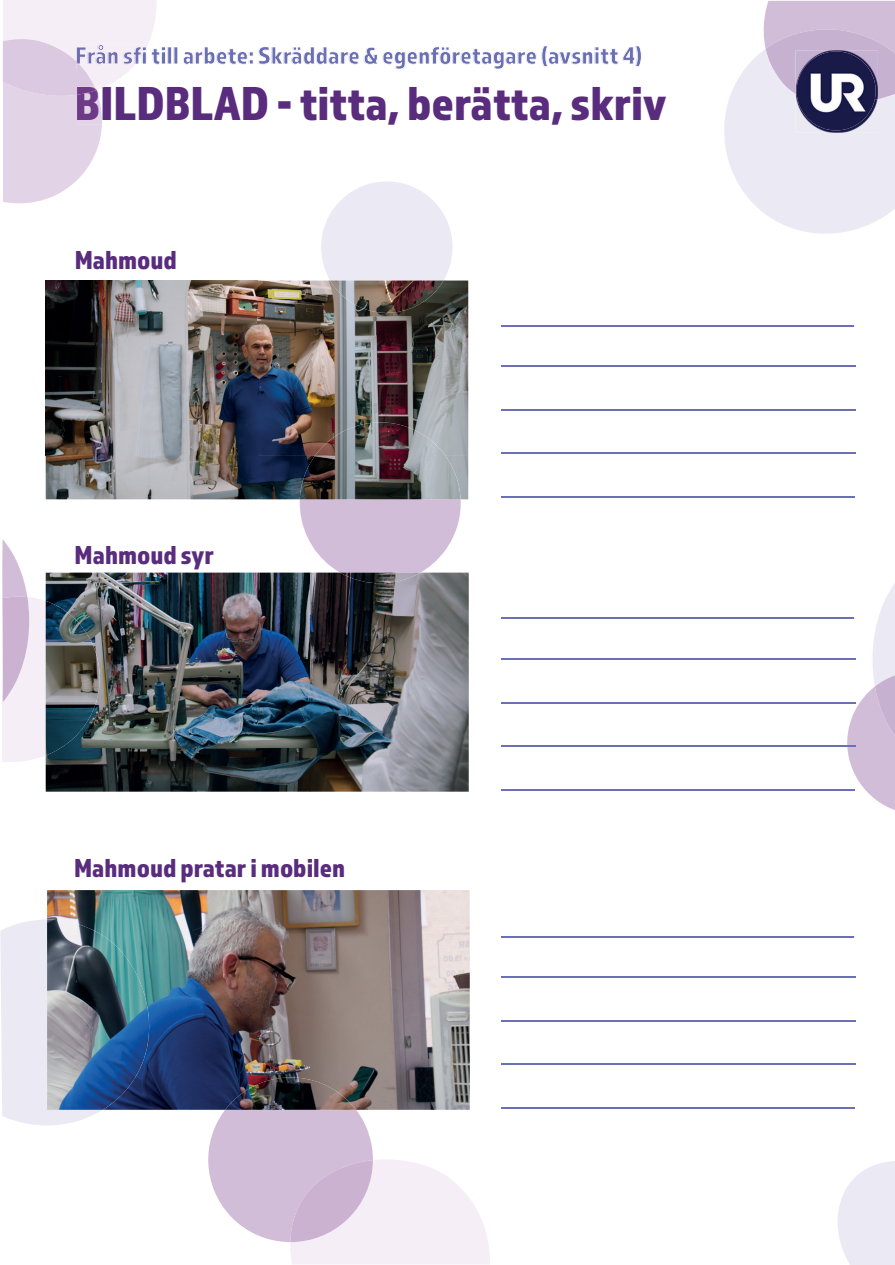
<style>
.page{position:relative;width:895px;height:1265px;background:#fff}
.page>*{position:absolute;margin:0;border:0;box-sizing:border-box;transform-origin:0 0}
.t1{font:49.5px "Almaq Refined";color:#592c7d}
.t2{font:27px "Almaq Refined";color:#592c7d}
.t3{font:25.5px "Almaq Refined";color:#6b6fb4}
</style>
<div class="page">
<svg style="left:0;top:919px;width:103px;height:206px;background:#ebebf4"></svg>
<svg style="left:299px;top:499px;width:162px;height:73px;background:#d7c6dd"></svg>
<svg style="left:724px;top:1px;width:170px;height:233px"></svg>
<svg style="left:2px;top:539px;width:44px;height:223px"></svg>
<svg style="left:201px;top:1109px;width:289px;height:155px"></svg>
<svg style="left:838px;top:1161px;width:56px;height:103px"></svg>
<svg style="left:846px;top:585px;width:48px;height:225px"></svg>
<img style="left:47px;top:890px;width:422px;height:87px">
<img style="left:168px;top:977px;width:301px;height:132px">
<img style="left:47px;top:919px;width:121px;height:190px">
<img style="left:225px;top:1077px;width:131px;height:32px">
<img style="left:46px;top:280px;width:422px;height:175px">
<img style="left:46px;top:455px;width:254px;height:44px">
<img style="left:460px;top:455px;width:8px;height:44px">
<img style="left:330px;top:280px;width:113px;height:33px">
<img style="left:300px;top:422px;width:160px;height:77px">
<img style="left:46px;top:572px;width:422px;height:219px">
<img style="left:340px;top:572px;width:80px;height:11px">
<img style="left:46px;top:601px;width:62px;height:154px">
<img style="left:795px;top:100px;width:82px;height:33px">
<img style="left:795px;top:50px;width:82px;height:50px">
<img style="left:796px;top:51px;width:79px;height:79px">
<svg style="left:3px;top:0;width:450px;height:280px"></svg>
<hr style="left:501px;top:976px;width:354px;height:1px;background:#6b6fb4">
<hr style="left:501px;top:935px;width:353px;height:2px;background:#6b6fb4">
<hr style="left:501px;top:1019px;width:354px;height:2px;background:#6b6fb4">
<hr style="left:501px;top:1063px;width:354px;height:1px;background:#6b6fb4">
<hr style="left:501px;top:1106px;width:353px;height:2px;background:#6b6fb4">
<hr style="left:501px;top:658px;width:354px;height:1px;background:#6b6fb4">
<hr style="left:501px;top:617px;width:353px;height:2px;background:#6b6fb4">
<hr style="left:501px;top:701px;width:354px;height:2px;background:#6b6fb4">
<hr style="left:501px;top:745px;width:354px;height:1px;background:#6b6fb4">
<hr style="left:501px;top:788px;width:353px;height:2px;background:#6b6fb4">
<hr style="left:501px;top:365px;width:354px;height:2px;background:#6b6fb4">
<hr style="left:501px;top:325px;width:353px;height:1px;background:#6b6fb4">
<hr style="left:501px;top:409px;width:354px;height:1px;background:#6b6fb4">
<hr style="left:501px;top:452px;width:354px;height:2px;background:#6b6fb4">
<hr style="left:501px;top:496px;width:353px;height:1px;background:#6b6fb4">
<p class="t3" style="left:75px;top:40px;width:569px">Från sfi till arbete: Skräddare &amp; egenföretagare (avsnitt 4)</p>
<h1 class="t1" style="left:75px;top:73px;width:593px">BILDBLAD - titta, berätta, skriv</h1>
<p class="t2" style="left:75px;top:244px;width:104px">Mahmoud</p>
<p class="t2" style="left:75px;top:539px;width:141px">Mahmoud syr</p>
<p class="t2" style="left:74px;top:851px;width:272px">Mahmoud pratar i mobilen</p>
</div>
